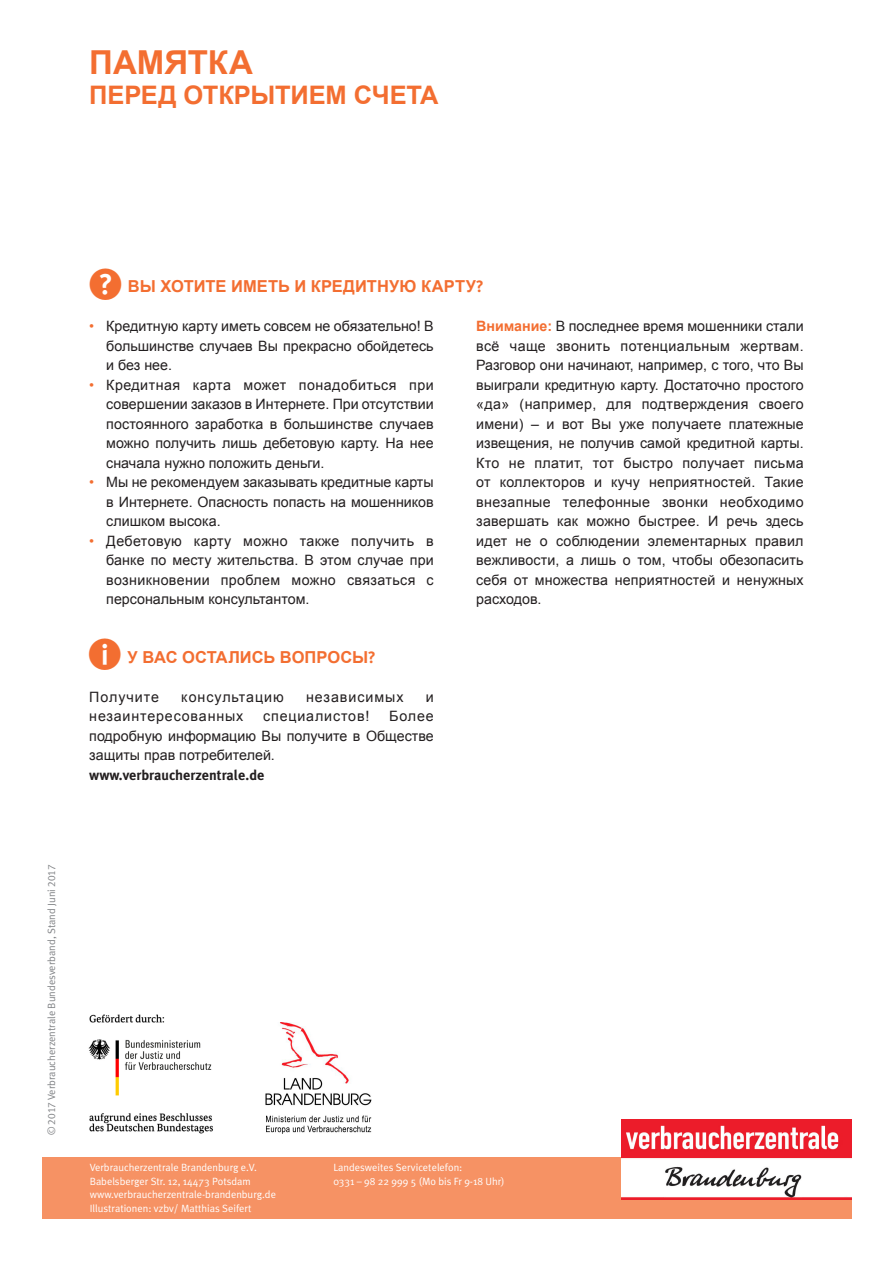
<style>
.page{position:relative;width:893px;height:1263px;background:#fff}
.page>*{position:absolute;margin:0;border:0;box-sizing:border-box;transform-origin:0 0}
.t1{font:700 33px "Arial";color:#f36e31}
.t2{font:700 25.5px "Arial";letter-spacing:-.005em;color:#f36e31}
.t3{font:700 16.5px "Arial";color:#f36e31}
.t4{font:14.25px/19.5px "Arial";color:#231f20;text-align:justify}
.t5{font:14.25px "Arial";letter-spacing:.07em;color:#231f20}
.t6{font:14.25px "Arial";letter-spacing:.06em;color:#231f20}
.t7{font:700 14.25px "Meta Plus";color:#231f20}
.t8{font:10.5px/13.5px "Meta Plus Normal";color:#fff}
.t9{font:10.5px "Meta Plus Normal";color:#808285}
.s1{font-family:"Meta Plus"}
.s2{color:#f36e31}
.s3{font-weight:700;color:#f36e31}
.s4{font-family:"Meta Plus Normal Caps"}
</style>
<div class="page">
<img style="left:88px;top:1014px;width:125px;height:120px">
<div style="left:43px;top:1157px;width:808px;height:61px;background:#f69264"></div>
<img style="left:265px;top:1023px;width:106px;height:110px">
<img style="left:621px;top:1119px;width:230px;height:81px">
<h1 class="t1" style="left:89px;top:40px;width:165px">ПАМЯТКА</h1>
<h2 class="t2" style="left:89px;top:78px;width:351px">ПЕРЕД ОТКРЫТИЕМ СЧЕТА</h2>
<p class="t3" style="left:128px;top:275px;width:357px">ВЫ ХОТИТЕ ИМЕТЬ И КРЕДИТНУЮ КАРТУ<span class="s1">?</span></p>
<p class="t4" style="left:106px;top:316px;width:329px;text-indent:-17px"><span class="s2">•</span> Кредитную карту иметь совсем не обязательно! В большинстве случаев Вы прекрасно обойдетесь и без нее.</p>
<p class="t4" style="left:106px;top:375px;width:329px;text-indent:-17px"><span class="s2">•</span> Кредитная карта может понадобиться при совершении заказов в Интернете. При отсутствии постоянного заработка в большинстве случаев можно получить лишь дебетовую карту. На нее сначала нужно положить деньги.</p>
<p class="t4" style="left:106px;top:472px;width:329px;text-indent:-17px"><span class="s2">•</span> Мы не рекомендуем заказывать кредитные карты в Интернете. Опасность попасть на мошенников слишком высока.</p>
<p class="t4" style="left:106px;top:531px;width:329px;text-indent:-17px"><span class="s2">•</span> Дебетовую карту можно также получить в банке по месту жительства. В этом случае при возникновении проблем можно связаться с персональным консультантом.</p>
<p class="t3" style="left:128px;top:646px;width:250px">У ВАС ОСТАЛИСЬ ВОПРОСЫ<span class="s1">?</span></p>
<p class="t5" style="left:89px;top:687px;width:71px">Получите</p>
<p class="t5" style="left:181px;top:687px;width:104px">консультацию</p>
<p class="t5" style="left:306px;top:687px;width:99px">независимых</p>
<p class="t4" style="left:426px;top:687px;width:9px">и</p>
<p class="t6" style="left:89px;top:707px;width:156px">незаинтересованных</p>
<p class="t6" style="left:263px;top:707px;width:108px">специалистов!</p>
<p class="t4" style="left:89px;top:706px;width:346px;text-indent:300px">Более подробную информацию Вы получите в Обществе защиты прав потребителей.</p>
<p class="t7" style="left:89px;top:766px;width:177px">www.verbraucherzentrale.de</p>
<p class="t4" style="left:476px;top:316px;width:329px"><span class="s3">Внимание:</span> В последнее время мошенники стали всё чаще звонить потенциальным жертвам.<br>Разговор они начинают, например, с того, что Вы выиграли кредитную карту. Достаточно простого «да» (например, для подтверждения своего имени) – и вот Вы уже получаете платежные извещения, не получив самой кредитной карты.<br>Кто не платит, тот быстро получает письма от коллекторов и кучу неприятностей. Такие внезапные телефонные звонки необходимо завершать как можно быстрее. И речь здесь идет не о соблюдении элементарных правил вежливости, а лишь о том, чтобы обезопасить себя от множества неприятностей и ненужных расходов.</p>
<p class="t9" style="left:45px;top:1135px;width:272px;rotate:-90deg">© <span class="s4">2017</span> Verbraucherzentrale Bundesverband, Stand Juni <span class="s4">2017</span></p>
<p class="t8" style="left:90px;top:1161px;width:188px">Verbraucherzentrale Brandenburg e.V.<br>Babelsberger Str. 12, 14473 Potsdam www.verbraucherzentrale-brandenburg.de Illustrationen: vzbv/ Matthias Seifert</p>
<p class="t8" style="left:333px;top:1161px;width:173px">Landesweites Servicetelefon:<br>0331 – 98 22 999 5 (Mo bis Fr 9-18 Uhr)</p>
</div>
